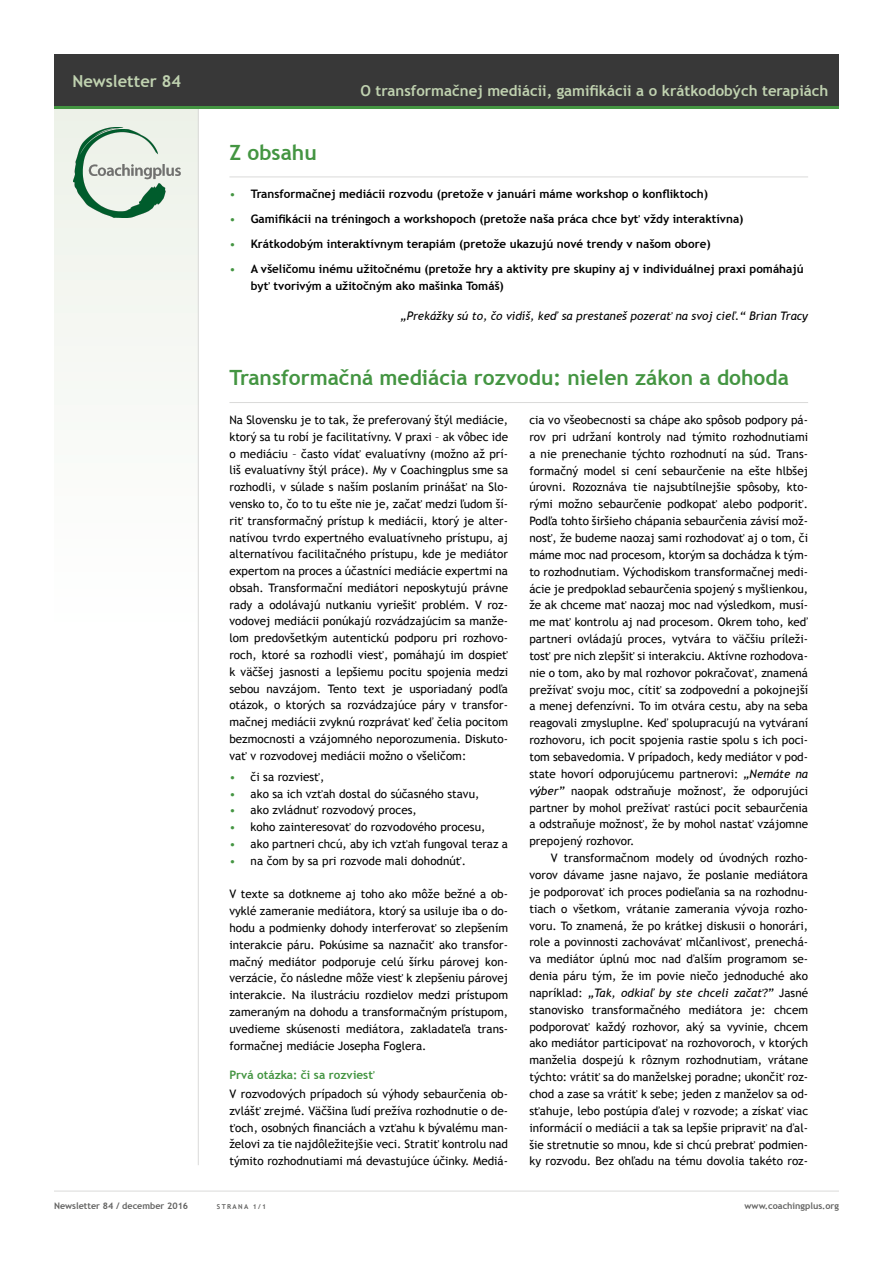
<style>
.page{position:relative;width:893px;height:1263px;background:#fff}
.page>*{position:absolute;margin:0;border:0;box-sizing:border-box;transform-origin:0 0}
.t1{font:700 21px "Trebuchet MS";color:#449542}
.t2{font:700 16.5px "Trebuchet MS";color:#c0d2b0}
.t3{font:700 15px "Trebuchet MS";color:#c0d2b0}
.t4{font:11.7px/16.8px "Trebuchet MS";color:#000;text-align:justify}
.t5{font:700 11.7px/16.5px "Trebuchet MS";color:#000}
.t6{font:italic 11.7px "Trebuchet MS";color:#000}
.t7{font:700 11.7px "Trebuchet MS";color:#449542}
.t8{font:700 9px "Trebuchet MS";color:#636362}
.t9{font:700 6.75px "Trebuchet MS";letter-spacing:.2em;color:#636362}
.s1{font-weight:400;color:#449542}
.s2{color:#449542}
.s3{font-style:italic}
</style>
<div class="page">
<div style="left:54px;top:106px;width:145px;height:525px;background:#f7f9f5"></div>
<hr style="left:54px;top:1191px;width:785px;height:1px;background:#dadad9">
<hr style="left:198px;top:108px;width:1px;height:1057px;background:#dadad9">
<div style="left:54px;top:54px;width:785px;height:53px;background:#383838"></div>
<hr style="left:54px;top:106px;width:785px;height:3px;background:#449542">
<img style="left:74px;top:127px;width:106px;height:91px">
<hr style="left:229px;top:177px;width:579px;height:1px;background:#dadad9">
<hr style="left:229px;top:402px;width:579px;height:1px;background:#dadad9">
<h2 class="t2" style="left:72px;top:70px;width:110px">Newsletter 84</h2>
<p class="t3" style="left:361px;top:81px;width:469px">O transformačnej mediácii, gamifikácii a o krátkodobých terapiách</p>
<h1 class="t1" style="left:229px;top:139px;width:89px">Z obsahu</h1>
<p class="t5" style="left:229px;top:186px;width:480px"><span class="s1">•</span> Transformačnej mediácii rozvodu (pretože v januári máme workshop o konfliktoch)</p>
<p class="t5" style="left:229px;top:211px;width:516px"><span class="s1">•</span> Gamifikácii na tréningoch a workshopoch (pretože naša práca chce byť vždy interaktívna)</p>
<p class="t5" style="left:229px;top:236px;width:483px"><span class="s1">•</span> Krátkodobým interaktívnym terapiám (pretože ukazujú nové trendy v našom obore)</p>
<p class="t5" style="left:251px;top:261px;width:554px;text-indent:-21px"><span class="s1">•</span> A všeličomu inému užitočnému (pretože hry a aktivity pre skupiny aj v individuálnej praxi pomáhajú byť tvorivým a užitočným ako mašinka Tomáš)</p>
<p class="t6" style="left:401px;top:308px;width:409px">„Prekážky sú to, čo vidíš, keď sa prestaneš pozerať na svoj cieľ.“ Brian Tracy</p>
<h1 class="t1" style="left:229px;top:364px;width:561px">Transformačná mediácia rozvodu: nielen zákon a dohoda</h1>
<p class="t4" style="left:229px;top:412px;width:280px">Na Slovensku je to tak, že preferovaný štýl mediácie, ktorý sa tu robí je facilitatívny. V praxi – ak vôbec ide o mediáciu – často vídať evaluatívny (možno až prí&shy;liš evaluatívny štýl práce). My v Coachingplus sme sa rozhodli, v súlade s naším poslaním prinášať na Slo&shy;vensko to, čo to tu ešte nie je, začať medzi ľudom ší&shy;riť transformačný prístup k mediácii, ktorý je alter&shy;natívou tvrdo expertného evaluatívneho prístupu, aj alternatívou facilitačného prístupu, kde je mediátor expertom na proces a účastníci mediácie expertmi na obsah. Transformační mediátori neposkytujú právne rady a odolávajú nutkaniu vyriešiť problém. V roz&shy;vodovej mediácii ponúkajú rozvádzajúcim sa manže&shy;lom predovšetkým autentickú podporu pri rozhovo&shy;roch, ktoré sa rozhodli viesť, pomáhajú im dospieť k väčšej jasnosti a lepšiemu pocitu spojenia medzi sebou navzájom. Tento text je usporiadaný podľa otázok, o ktorých sa rozvádzajúce páry v transfor&shy;mačnej mediácii zvyknú rozprávať keď čelia pocitom bezmocnosti a vzájomného neporozumenia. Diskuto&shy;vať v rozvodovej mediácii možno o všeličom:</p>
<p class="t4" style="left:229px;top:768px;width:96px"><span class="s2">•</span> či sa rozviesť,</p>
<p class="t4" style="left:229px;top:785px;width:251px"><span class="s2">•</span> ako sa ich vzťah dostal do súčasného stavu,</p>
<p class="t4" style="left:229px;top:802px;width:189px"><span class="s2">•</span> ako zvládnuť rozvodový proces,</p>
<p class="t4" style="left:229px;top:819px;width:257px"><span class="s2">•</span> koho zainteresovať do rozvodového procesu,</p>
<p class="t4" style="left:229px;top:836px;width:280px"><span class="s2">•</span> ako partneri chcú, aby ich vzťah fungoval teraz a</p>
<p class="t4" style="left:229px;top:852px;width:238px"><span class="s2">•</span> na čom by sa pri rozvode mali dohodnúť.</p>
<p class="t4" style="left:229px;top:886px;width:280px">V texte sa dotkneme aj toho ako môže bežné a ob&shy;vyklé zameranie mediátora, ktorý sa usiluje iba o do&shy;hodu a podmienky dohody interferovať so zlepšením interakcie páru. Pokúsime sa naznačiť ako transfor&shy;mačný mediátor podporuje celú šírku párovej kon&shy;verzácie, čo následne môže viesť k zlepšeniu párovej interakcie. Na ilustráciu rozdielov medzi prístupom zameraným na dohodu a transformačným prístupom, uvedieme skúsenosti mediátora, zakladateľa trans&shy;formačnej mediácie Josepha Foglera.</p>
<p class="t7" style="left:229px;top:1067px;width:147px">Prvá otázka: či sa rozviesť</p>
<p class="t4" style="left:229px;top:1086px;width:280px">V rozvodových prípadoch sú výhody sebaurčenia ob&shy;zvlášť zrejmé. Väčšina ľudí prežíva rozhodnutie o de&shy;ťoch, osobných financiách a vzťahu k bývalému man&shy;želovi za tie najdôležitejšie veci. Stratiť kontrolu nad týmito rozhodnutiami má devastujúce účinky. Mediá-</p>
<p class="t4" style="left:529px;top:412px;width:280px">cia vo všeobecnosti sa chápe ako spôsob podpory pá&shy;rov pri udržaní kontroly nad týmito rozhodnutiami a nie prenechanie týchto rozhodnutí na súd. Trans&shy;formačný model si cení sebaurčenie na ešte hlbšej úrovni. Rozoznáva tie najsubtílnejšie spôsoby, kto&shy;rými možno sebaurčenie podkopať alebo podporiť.<br>Podľa tohto širšieho chápania sebaurčenia závisí mož&shy;nosť, že budeme naozaj sami rozhodovať aj o tom, či máme moc nad procesom, ktorým sa dochádza k tým&shy;to rozhodnutiam. Východiskom transformačnej medi&shy;ácie je predpoklad sebaurčenia spojený s myšlienkou, že ak chceme mať naozaj moc nad výsledkom, musí&shy;me mať kontrolu aj nad procesom. Okrem toho, keď partneri ovládajú proces, vytvára to väčšiu príleži&shy;tosť pre nich zlepšiť si interakciu. Aktívne rozhodova&shy;nie o tom, ako by mal rozhovor pokračovať, znamená prežívať svoju moc, cítiť sa zodpovední a pokojnejší a menej defenzívni. To im otvára cestu, aby na seba reagovali zmysluplne. Keď spolupracujú na vytváraní rozhovoru, ich pocit spojenia rastie spolu s ich poci&shy;tom sebavedomia. V prípadoch, kedy mediátor v pod&shy;state hovorí odporujúcemu partnerovi: <span class="s3">„Nemáte na výber”</span> naopak odstraňuje možnosť, že odporujúci partner by mohol prežívať rastúci pocit sebaurčenia a odstraňuje možnosť, že by mohol nastať vzájomne prepojený rozhovor.</p>
<p class="t4" style="left:529px;top:850px;width:280px;text-indent:21px">V transformačnom modely od úvodných rozho&shy;vorov dávame jasne najavo, že poslanie mediátora je podporovať ich proces podieľania sa na rozhodnu&shy;tiach o všetkom, vrátanie zamerania vývoja rozho&shy;voru. To znamená, že po krátkej diskusii o honorári, role a povinnosti zachovávať mlčanlivosť, prenechá&shy;va mediátor úplnú moc nad ďalším programom se&shy;denia páru tým, že im povie niečo jednoduché ako napríklad: <span class="s3">„Tak, odkiaľ by ste chceli začať?”</span> Jasné stanovisko transformačného mediátora je: chcem podporovať každý rozhovor, aký sa vyvinie, chcem ako mediátor participovať na rozhovoroch, v ktorých manželia dospejú k rôznym rozhodnutiam, vrátane týchto: vrátiť sa do manželskej poradne; ukončiť roz&shy;chod a zase sa vrátiť k sebe; jeden z manželov sa od&shy;sťahuje, lebo postúpia ďalej v rozvode; a získať viac informácií o mediácii a tak sa lepšie pripraviť na ďal&shy;šie stretnutie so mnou, kde si chcú prebrať podmien&shy;ky rozvodu. Bez ohľadu na tému dovolia takéto roz-</p>
<p class="t8" style="left:54px;top:1200px;width:136px">Newsletter 84 / december 2016</p>
<p class="t9" style="left:217px;top:1202px;width:51px">strana 1/1</p>
<p class="t8" style="left:745px;top:1200px;width:96px">www.coachingplus.org</p>
</div>
